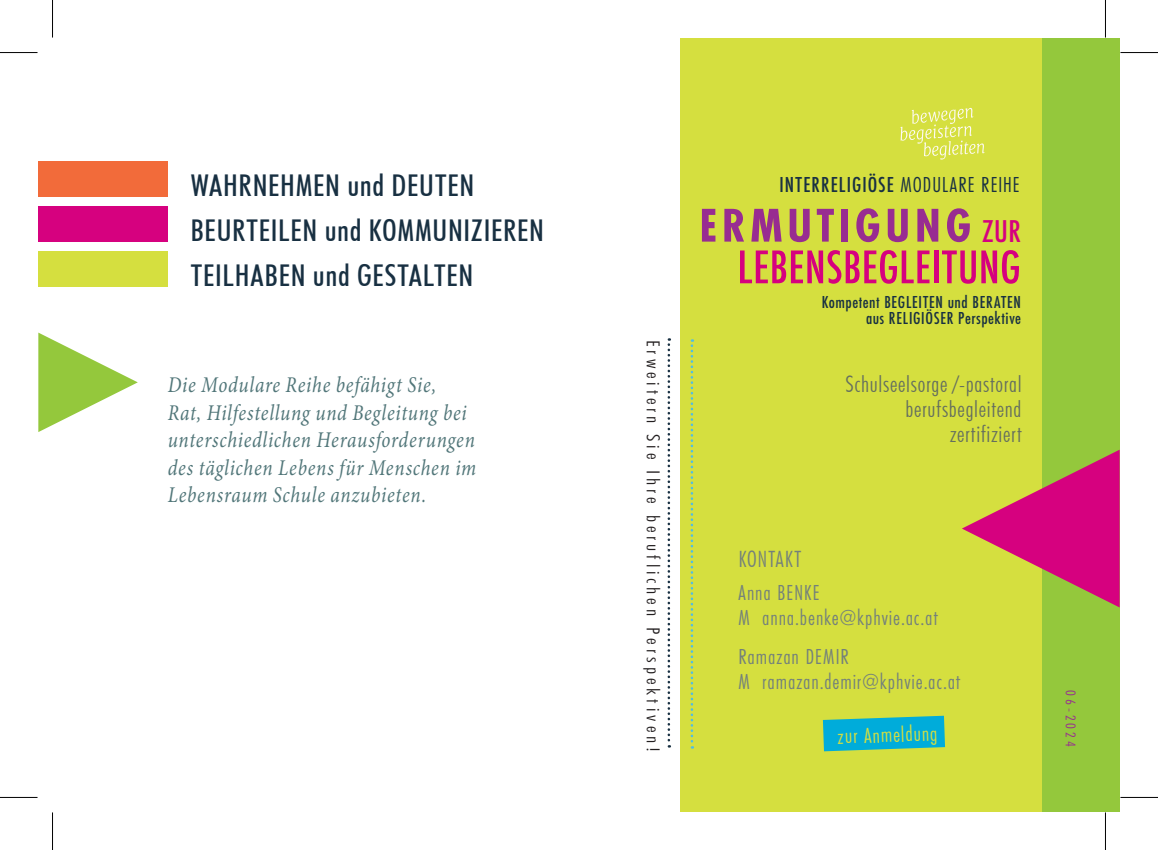
<style>
.page{position:relative;width:1158px;height:850px;background:#fff}
.page>*{position:absolute;margin:0;border:0;box-sizing:border-box;transform-origin:0 0}
.t1{font:500 49px/41.5px "Futura PT Cond";letter-spacing:.005em;color:#d6017f;text-align:right}
.t2{font:500 condensed 30px/45px "Futura BT";letter-spacing:.025em;color:#183042}
.t3{font:italic 22.5px/27.5px "Minion Pro";letter-spacing:.035em;color:#517679;scale:.85 1}
.t4{font:22.5px/25px "Futura PT Cond";letter-spacing:.04em;color:#73807b}
.t5{font:300 condensed 22.5px/25px "Futura BT";letter-spacing:.035em;color:#646e5f;text-align:right}
.t6{font:500 22.5px "Futura PT Cond";letter-spacing:.045em;color:#183042}
.t7{font:22.5px "Futura PT Cond";color:#d5df3f}
.t8{font:300 condensed 22.5px "Futura BT";letter-spacing:.04em;color:#73807b}
.t9{font:500 18px/15.8px "Futura PT Cond";letter-spacing:.035em;color:#183042;text-align:right}
.t10{font:300 condensed 18px "Futura BT";letter-spacing:.195em;color:#231f20;scale:1.11 1}
.t11{font:300 condensed 13.5px "Futura BT";letter-spacing:.195em;color:#982c91;scale:1.11 1}
.s1{font-weight:400}
.s2{font-weight:700;color:#982c91}
.s3{font-size:32.75px}
</style>
<div class="page">
<div style="left:804px;top:38px;width:315px;height:773px;background:#94c83c"></div>
<div style="left:680px;top:38px;width:361px;height:773px;background:#d5df3f"></div>
<svg style="left:38px;top:332px;width:100px;height:100px"></svg>
<svg style="left:962px;top:449px;width:157px;height:158px"></svg>
<div style="left:38px;top:161px;width:130px;height:36px;background:#f26b3a"></div>
<div style="left:38px;top:206px;width:130px;height:35px;background:#d6017f"></div>
<div style="left:38px;top:251px;width:130px;height:35px;background:#d5df3f"></div>
<svg style="left:667px;top:338px;width:3px;height:409px"></svg>
<svg style="left:690px;top:339px;width:3px;height:409px"></svg>
<svg style="left:900px;top:108px;width:84px;height:51px"></svg>
<svg style="left:822px;top:715px;width:123px;height:36px;background:#1eb3c3"></svg>
<hr style="left:0;top:52px;width:38px;height:1px;background:#000">
<hr style="left:1120px;top:52px;width:37px;height:1px;background:#000">
<hr style="left:0;top:796px;width:38px;height:1px;background:#000">
<hr style="left:1120px;top:796px;width:37px;height:1px;background:#000">
<hr style="left:52px;top:0;width:1px;height:38px;background:#000">
<hr style="left:52px;top:812px;width:1px;height:37px;background:#000">
<hr style="left:1104px;top:0;width:1px;height:38px;background:#000">
<hr style="left:1104px;top:812px;width:1px;height:37px;background:#000">
<h2 class="t2" style="left:191px;top:162px;width:355px">WAHRNEHMEN und DEUTEN<br>BEURTEILEN und KOMMUNIZIEREN<br>TEILHABEN und GESTALTEN</h2>
<p class="t3" style="left:168px;top:371px;width:364px">Die Modulare Reihe befähigt Sie,<br>Rat, Hilfestellung und Begleitung bei unterschiedlichen Herausforderungen des täglichen Lebens für Menschen im Lebensraum Schule anzubieten.</p>
<p class="t10" style="left:664px;top:339px;width:373px;rotate:90deg">Erweitern Sie Ihre beruflichen Perspektiven!</p>
<p class="t6" style="left:779px;top:171px;width:242px">INTERRELIGIÖSE <span class="s1">MODULARE REIHE</span></p>
<h1 class="t1" style="left:699px;top:204px;width:323px"><span class="s2">ERMUTIGUNG</span> <span class="s3">ZUR<br></span>LEBENSBEGLEITUNG</h1>
<p class="t9" style="left:821px;top:294px;width:201px">Kompetent BEGLEITEN und BERATEN aus RELIGIÖSER Perspektive</p>
<p class="t5" style="left:845px;top:371px;width:178px">Schulseelsorge /-pastoral berufsbegleitend zertifiziert</p>
<p class="t8" style="left:738px;top:545px;width:64px">KONTAKT</p>
<p class="t4" style="left:738px;top:579px;width:201px">Anna BENKE<br>M anna.benke@kphvie.ac.at</p>
<p class="t4" style="left:738px;top:643px;width:223px">Ramazan DEMIR<br>M ramazan.demir@kphvie.ac.at</p>
<p class="t7" style="left:837px;top:722px;width:101px;rotate:-2deg">zur Anmeldung</p>
<p class="t11" style="left:1078px;top:690px;width:52px;rotate:90deg">06-2024</p>
</div>
